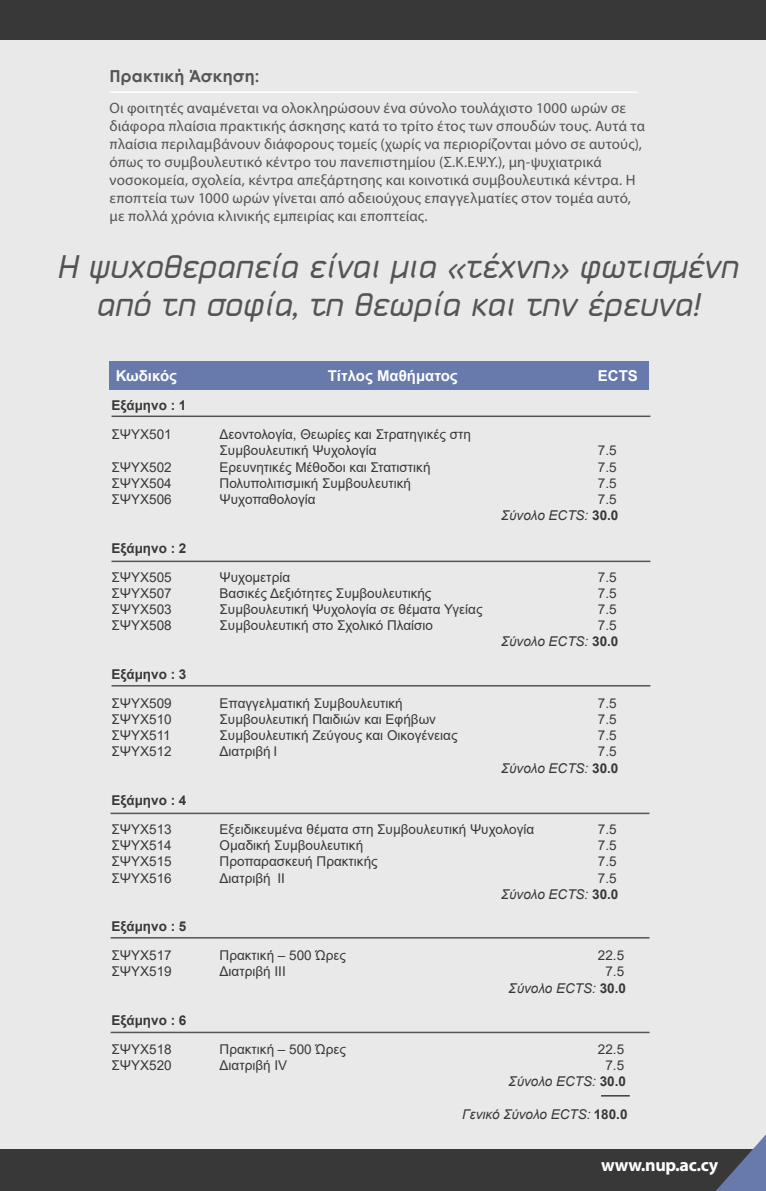
<style>
.page{position:relative;width:766px;height:1191px;background:#fff}
.page>*{position:absolute;margin:0;border:0;box-sizing:border-box;transform-origin:0 0}
.t1{font:italic 31.5px/37.8px "PF Sector A";color:#545456;text-align:center}
.t2{font:700 18px "Myriad Pro";letter-spacing:-.015em;color:#fff}
.t3{font:700 16.5px "Century Gothic";letter-spacing:.01em;color:#545456}
.t4{font:15px/18px "Myriad Pro";letter-spacing:.01em;color:#545456}
.t5{font:700 15px "Arial";color:#fff}
.t6{font:13.5px/16.2px "Arial";color:#383839}
.t7{font:italic 13.5px/16.2px "Arial";color:#383839;text-align:right}
.t8{font:700 13.5px "Arial";color:#383839}
.s1{font-style:normal}
.s2{font-weight:700;font-style:normal}
</style>
<div class="page">
<div style="left:0;top:0;width:765px;height:1191px;background:#e9e9ea"></div>
<div style="left:0;top:0;width:765px;height:39px;background:#383839"></div>
<div style="left:0;top:1149px;width:765px;height:42px;background:#383839"></div>
<div style="left:109px;top:362px;width:540px;height:28px;background:#6879ab"></div>
<hr style="left:111px;top:415px;width:539px;height:2px;background:#545456">
<hr style="left:111px;top:560px;width:539px;height:2px;background:#545456">
<hr style="left:111px;top:685px;width:539px;height:1px;background:#545456">
<hr style="left:110px;top:812px;width:539px;height:2px;background:#545456">
<hr style="left:111px;top:937px;width:538px;height:1px;background:#545456">
<hr style="left:111px;top:1031px;width:538px;height:2px;background:#545456">
<svg style="left:601px;top:1095px;width:28px;height:1px"></svg>
<hr style="left:109px;top:91px;width:528px;height:2px;background:#fff">
<svg style="left:716px;top:1135px;width:49px;height:56px"></svg>
<p class="t3" style="left:109px;top:63px;width:151px">Πρακτική Άσκηση:</p>
<p class="t4" style="left:109px;top:98px;width:536px">Οι φοιτητές αναμένεται να ολοκληρώσουν ένα σύνολο τουλάχιστο 1000 ωρών σε διάφορα πλαίσια πρακτικής άσκησης κατά το τρίτο έτος των σπουδών τους. Αυτά τα πλαίσια περιλαμβάνουν διάφορους τομείς (χωρίς να περιορίζονται μόνο σε αυτούς), όπως το συμβουλευτικό κέντρο του πανεπιστημίου (Σ.Κ.Ε.Ψ.Υ.), μη-ψυχιατρικά νοσοκομεία, σχολεία, κέντρα απεξάρτησης και κοινοτικά συμβουλευτικά κέντρα. Η εποπτεία των 1000 ωρών γίνεται από αδειούχους επαγγελματίες στον τομέα αυτό, με πολλά χρόνια κλινικής εμπειρίας και εποπτείας.</p>
<h1 class="t1" style="left:58px;top:247px;width:682px">Η ψυχοθεραπεία είναι μια «τέχνη» φωτισμένη από τη σοφία, τη θεωρία και την έρευνα!</h1>
<p class="t5" style="left:116px;top:365px;width:63px">Κωδικός</p>
<p class="t5" style="left:327px;top:365px;width:131px">Τίτλος Μαθήματος</p>
<p class="t5" style="left:597px;top:365px;width:42px">ECTS</p>
<p class="t8" style="left:111px;top:396px;width:76px">Εξάμηνο : 1</p>
<p class="t6" style="left:111px;top:426px;width:62px">ΣΨΥΧ501</p>
<p class="t6" style="left:219px;top:426px;width:253px">Δεοντολογία, Θεωρίες και Στρατηγικές στη<br>Συμβουλευτική Ψυχολογία</p>
<p class="t6" style="left:597px;top:442px;width:20px">7.5</p>
<p class="t6" style="left:111px;top:458px;width:62px">ΣΨΥΧ502</p>
<p class="t6" style="left:219px;top:458px;width:212px">Ερευνητικές Μέθοδοι και Στατιστική</p>
<p class="t6" style="left:597px;top:458px;width:20px">7.5</p>
<p class="t6" style="left:111px;top:475px;width:62px">ΣΨΥΧ504</p>
<p class="t6" style="left:219px;top:475px;width:193px">Πολυπολιτισμική Συμβουλευτική</p>
<p class="t6" style="left:597px;top:475px;width:20px">7.5</p>
<p class="t6" style="left:111px;top:491px;width:62px">ΣΨΥΧ506</p>
<p class="t6" style="left:219px;top:491px;width:97px">Ψυχοπαθολογία</p>
<p class="t7" style="left:501px;top:491px;width:119px"><span class="s1">7.5<br></span>Σύνολο ECTS: <span class="s2">30.0</span></p>
<p class="t8" style="left:111px;top:538px;width:76px">Εξάμηνο : 2</p>
<p class="t6" style="left:111px;top:568px;width:62px">ΣΨΥΧ505</p>
<p class="t6" style="left:219px;top:568px;width:72px">Ψυχομετρία</p>
<p class="t6" style="left:597px;top:568px;width:20px">7.5</p>
<p class="t6" style="left:111px;top:585px;width:62px">ΣΨΥΧ507</p>
<p class="t6" style="left:219px;top:585px;width:213px">Βασικές Δεξιότητες Συμβουλευτικής</p>
<p class="t6" style="left:597px;top:585px;width:20px">7.5</p>
<p class="t6" style="left:111px;top:601px;width:62px">ΣΨΥΧ503</p>
<p class="t6" style="left:219px;top:601px;width:264px">Συμβουλευτική Ψυχολογία σε θέματα Υγείας</p>
<p class="t6" style="left:597px;top:601px;width:20px">7.5</p>
<p class="t6" style="left:111px;top:617px;width:62px">ΣΨΥΧ508</p>
<p class="t6" style="left:219px;top:617px;width:215px">Συμβουλευτική στο Σχολικό Πλαίσιο</p>
<p class="t7" style="left:501px;top:617px;width:119px"><span class="s1">7.5<br></span>Σύνολο ECTS: <span class="s2">30.0</span></p>
<p class="t8" style="left:111px;top:664px;width:76px">Εξάμηνο : 3</p>
<p class="t6" style="left:111px;top:695px;width:62px">ΣΨΥΧ509</p>
<p class="t6" style="left:219px;top:695px;width:185px">Επαγγελματική Συμβουλευτική</p>
<p class="t6" style="left:597px;top:695px;width:20px">7.5</p>
<p class="t6" style="left:111px;top:711px;width:62px">ΣΨΥΧ510</p>
<p class="t6" style="left:219px;top:711px;width:218px">Συμβουλευτική Παιδιών και Εφήβων</p>
<p class="t6" style="left:597px;top:711px;width:20px">7.5</p>
<p class="t6" style="left:111px;top:727px;width:61px">ΣΨΥΧ511</p>
<p class="t6" style="left:219px;top:727px;width:239px">Συμβουλευτική Ζεύγους και Οικογένειας</p>
<p class="t6" style="left:597px;top:727px;width:20px">7.5</p>
<p class="t6" style="left:111px;top:743px;width:62px">ΣΨΥΧ512</p>
<p class="t6" style="left:219px;top:743px;width:59px">Διατριβή I</p>
<p class="t7" style="left:501px;top:743px;width:119px"><span class="s1">7.5<br></span>Σύνολο ECTS: <span class="s2">30.0</span></p>
<p class="t8" style="left:111px;top:790px;width:76px">Εξάμηνο : 4</p>
<p class="t6" style="left:111px;top:821px;width:62px">ΣΨΥΧ513</p>
<p class="t6" style="left:219px;top:821px;width:316px">Εξειδικευμένα θέματα στη Συμβουλευτική Ψυχολογία</p>
<p class="t6" style="left:597px;top:821px;width:20px">7.5</p>
<p class="t6" style="left:111px;top:837px;width:62px">ΣΨΥΧ514</p>
<p class="t6" style="left:219px;top:837px;width:145px">Ομαδική Συμβουλευτική</p>
<p class="t6" style="left:597px;top:837px;width:20px">7.5</p>
<p class="t6" style="left:111px;top:853px;width:62px">ΣΨΥΧ515</p>
<p class="t6" style="left:219px;top:853px;width:159px">Προπαρασκευή Πρακτικής</p>
<p class="t6" style="left:597px;top:853px;width:20px">7.5</p>
<p class="t6" style="left:111px;top:869px;width:62px">ΣΨΥΧ516</p>
<p class="t6" style="left:219px;top:869px;width:67px">Διατριβή II</p>
<p class="t7" style="left:501px;top:870px;width:119px"><span class="s1">7.5<br></span>Σύνολο ECTS: <span class="s2">30.0</span></p>
<p class="t8" style="left:111px;top:917px;width:76px">Εξάμηνο : 5</p>
<p class="t6" style="left:111px;top:947px;width:62px">ΣΨΥΧ517</p>
<p class="t6" style="left:219px;top:947px;width:128px">Πρακτική – 500 Ώρες</p>
<p class="t6" style="left:597px;top:947px;width:28px">22.5</p>
<p class="t6" style="left:111px;top:963px;width:62px">ΣΨΥΧ519</p>
<p class="t6" style="left:219px;top:963px;width:68px">Διατριβή III</p>
<p class="t7" style="left:508px;top:963px;width:119px"><span class="s1">7.5<br></span>Σύνολο ECTS: <span class="s2">30.0</span></p>
<p class="t8" style="left:111px;top:1010px;width:76px">Εξάμηνο : 6</p>
<p class="t6" style="left:111px;top:1041px;width:62px">ΣΨΥΧ518</p>
<p class="t6" style="left:219px;top:1041px;width:128px">Πρακτική – 500 Ώρες</p>
<p class="t6" style="left:597px;top:1041px;width:28px">22.5</p>
<p class="t6" style="left:111px;top:1057px;width:62px">ΣΨΥΧ520</p>
<p class="t6" style="left:219px;top:1057px;width:69px">Διατριβή IV</p>
<p class="t7" style="left:508px;top:1057px;width:119px"><span class="s1">7.5<br></span>Σύνολο ECTS: <span class="s2">30.0</span></p>
<p class="t7" style="left:462px;top:1106px;width:167px">Γενικό Σύνολο ECTS: <span class="s2">180.0</span></p>
<h2 class="t2" style="left:601px;top:1153px;width:119px">www.nup.ac.cy</h2>
</div>
